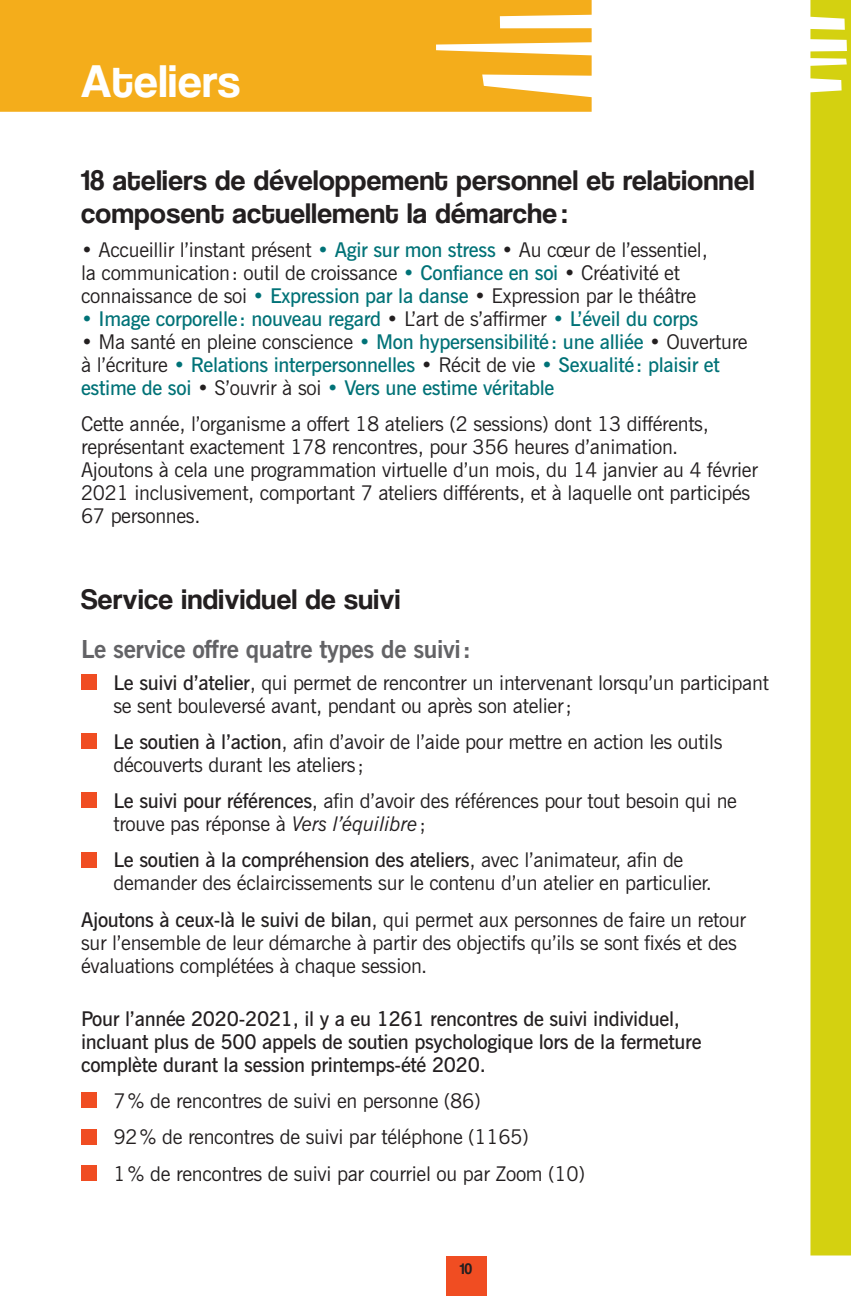
<style>
.page{position:relative;width:851px;height:1296px;background:#fff}
.page>*{position:absolute;margin:0;border:0;box-sizing:border-box;transform-origin:0 0}
.t1{font:47.25px "Coolvetica Rg";letter-spacing:.02em;color:#fff}
.t2{font:29.25px/32.4px "Coolvetica Rg";letter-spacing:.02em;color:#231f20}
.t3{font:700 24.75px "News Gothic BT";letter-spacing:-.015em;color:#636366}
.t4{font:20.25px/22.9px "News Gothic BT";letter-spacing:-.015em;color:#231f20}
.t5{font:600 20.25px/22.9px "News Gothic BT";letter-spacing:-.015em;color:#007277}
.t6{font:600 20.25px/22.9px "News Gothic BT";letter-spacing:-.015em;color:#231f20}
.t7{font:15.75px "Coolvetica Rg";color:#231f20}
.s1{font-weight:600;color:#007277}
.s2{font-weight:400;color:#231f20}
.s3{font-weight:600}
.s4{font-style:italic}
</style>
<div class="page">
<div style="left:446px;top:1256px;width:40px;height:40px;background:#f04d22"></div>
<svg style="left:810px;top:0;width:40px;height:1256px;background:#d7d422"></svg>
<svg style="left:0;top:0;width:591px;height:112px;background:#f4b22a"></svg>
<div style="left:81px;top:674px;width:15px;height:16px;background:#f04d22"></div>
<div style="left:81px;top:734px;width:15px;height:15px;background:#f04d22"></div>
<div style="left:81px;top:793px;width:15px;height:15px;background:#f04d22"></div>
<div style="left:81px;top:852px;width:15px;height:15px;background:#f04d22"></div>
<div style="left:81px;top:1093px;width:15px;height:15px;background:#f04d22"></div>
<div style="left:81px;top:1129px;width:15px;height:15px;background:#f04d22"></div>
<div style="left:81px;top:1165px;width:15px;height:16px;background:#f04d22"></div>
<h1 class="t1" style="left:81px;top:53px;width:160px">Ateliers</h1>
<h2 class="t2" style="left:81px;top:164px;width:675px">18 ateliers de développement personnel et relationnel composent actuellement la démarche :</h2>
<p class="t4" style="left:81px;top:238px;width:628px">• Accueillir l’instant présent <span class="s1">• Agir sur mon stress</span> • Au cœur de l’essentiel, la communication: outil de croissance <span class="s1">• Confiance en soi</span> • Créativité et connaissance de soi <span class="s1">• Expression par la danse</span> • Expression par le théâtre</p>
<p class="t5" style="left:81px;top:307px;width:619px">• Image corporelle: nouveau regard <span class="s2">• L’art de s’affirmer</span> • L’éveil du corps</p>
<p class="t5" style="left:81px;top:330px;width:668px"><span class="s2">• Ma santé en pleine conscience</span> • Mon hypersensibilité: une alliée <span class="s2">• Ouverture à l’écriture</span> • Relations interpersonnelles <span class="s2">• Récit de vie</span> • Sexualité: plaisir et estime de soi <span class="s2">• S’ouvrir à soi</span> • Vers une estime véritable</p>
<p class="t4" style="left:81px;top:412px;width:678px">Cette année, l’organisme a offert 18 ateliers (2 sessions) dont 13 différents, représentant exactement 178 rencontres, pour 356 heures d’animation.<br>Ajoutons à cela une programmation virtuelle d’un mois, du 14 janvier au 4 février 2021 inclusivement, comportant 7 ateliers différents, et à laquelle ont participés 67 personnes.</p>
<h2 class="t2" style="left:81px;top:583px;width:321px">Service individuel de suivi</h2>
<p class="t3" style="left:81px;top:634px;width:392px">Le service offre quatre types de suivi:</p>
<p class="t4" style="left:113px;top:671px;width:657px"><span class="s3">Le suivi d’atelier</span>, qui permet de rencontrer un intervenant lorsqu’un participant se sent bouleversé avant, pendant ou après son atelier;</p>
<p class="t4" style="left:113px;top:730px;width:610px"><span class="s3">Le soutien à l’action</span>, afin d’avoir de l’aide pour mettre en action les outils découverts durant les ateliers;</p>
<p class="t4" style="left:113px;top:789px;width:625px"><span class="s3">Le suivi pour références</span>, afin d’avoir des références pour tout besoin qui ne trouve pas réponse à <span class="s4">Vers l’équilibre</span>;</p>
<p class="t4" style="left:113px;top:849px;width:600px"><span class="s3">Le soutien à la compréhension des ateliers</span>, avec l’animateur, afin de demander des éclaircissements sur le contenu d’un atelier en particulier.</p>
<p class="t4" style="left:81px;top:908px;width:666px"><span class="s3">Ajoutons à ceux-là le suivi de bilan</span>, qui permet aux personnes de faire un retour sur l’ensemble de leur démarche à partir des objectifs qu’ils se sont fixés et des évaluations complétées à chaque session.</p>
<p class="t6" style="left:81px;top:1007px;width:622px">Pour l’année 2020-2021, il y a eu 1261 rencontres de suivi individuel, incluant plus de 500 appels de soutien psychologique lors de la fermeture complète durant la session printemps-été 2020.</p>
<p class="t4" style="left:113px;top:1083px;width:473px;line-height:36.2px">7% de rencontres de suivi en personne (86)<br>92% de rencontres de suivi par téléphone (1165)<br>1% de rencontres de suivi par courriel ou par Zoom (10)</p>
<p class="t7" style="left:460px;top:1260px;width:14px">10</p>
</div>
